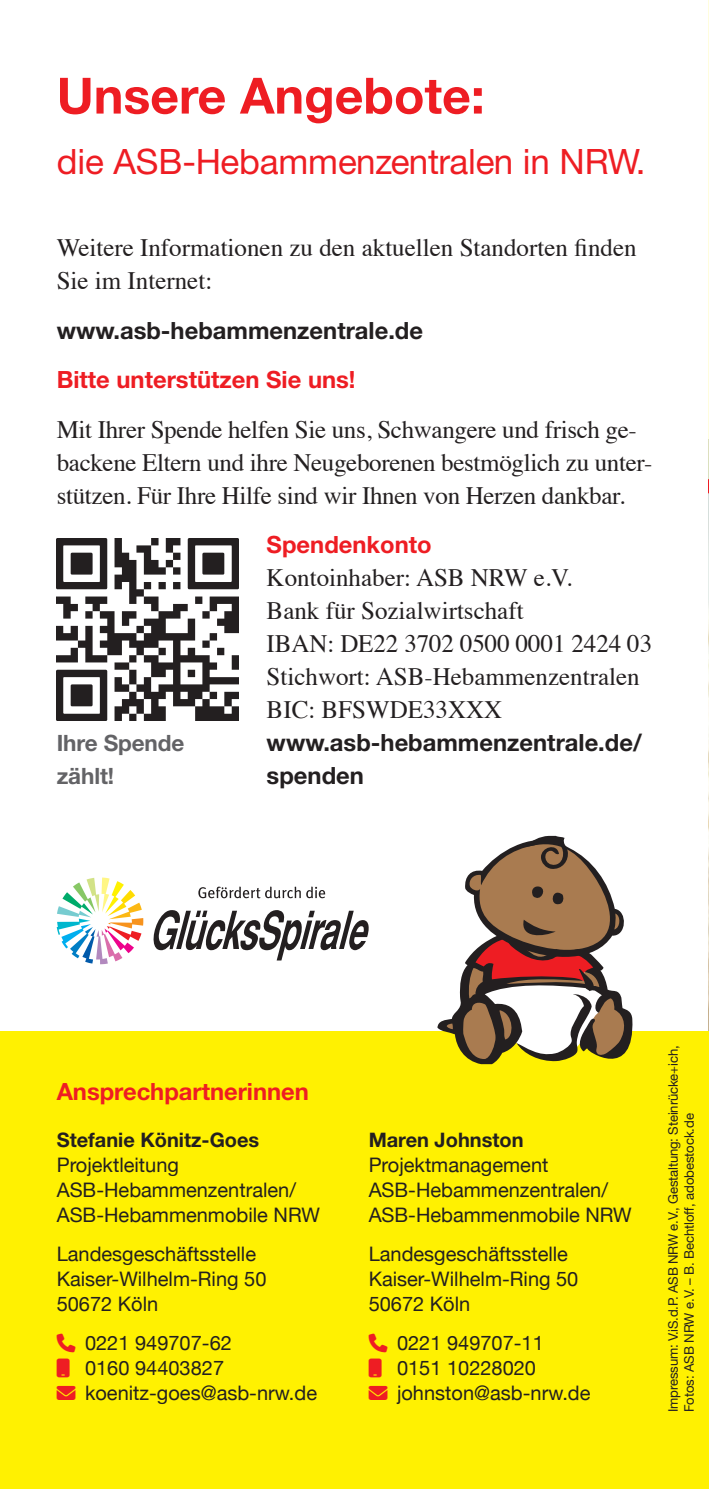
<style>
.page{position:relative;width:709px;height:1489px;background:#fff}
.page>*{position:absolute;margin:0;border:0;box-sizing:border-box;transform-origin:0 0}
.t1{font:700 50px "Helvetica Neue";color:#ee1d23}
.t2{font:35px "Helvetica Neue";letter-spacing:-.005em;color:#ee1d23}
.t3{font:25px/33px "Times";letter-spacing:-.005em;color:#231f20}
.t4{font:700 23.75px/33px "Helvetica Neue";color:#231f20}
.t5{font:700 23.75px "Helvetica Neue";color:#ee1d23}
.t6{font:700 22.5px/33px "Helvetica Neue";letter-spacing:-.005em;color:#636366}
.t7{font:20px/25px "Helvetica Neue";color:#231f20}
.t8{font:700 20px "Helvetica Neue";color:#231f20}
.t9{font:13px/15.8px "Helvetica Neue";letter-spacing:-.015em;color:#231f20}
</style>
<div class="page">
<img style="left:708px;top:501px;width:1px;height:530px">
<hr style="left:708px;top:0;width:1px;height:485px;background:#fff101">
<svg style="left:708px;top:414px;width:1px;height:87px"></svg>
<div style="left:0;top:1031px;width:709px;height:457px;background:#fff101"></div>
<svg style="left:437px;top:835px;width:195px;height:229px"></svg>
<img style="left:57px;top:539px;width:181px;height:181px">
<svg style="left:198px;top:886px;width:127px;height:12px"></svg>
<svg style="left:57px;top:877px;width:86px;height:87px"></svg>
<svg style="left:153px;top:910px;width:215px;height:50px"></svg>
<h1 class="t1" style="left:57px;top:65px;width:429px">Unsere Angebote:</h1>
<h2 class="t2" style="left:57px;top:140px;width:590px">die ASB-Hebammenzentralen in NRW.</h2>
<p class="t3" style="left:57px;top:229px;width:581px">Weitere Informationen zu den aktuellen Standorten finden<br>Sie im Internet:</p>
<p class="t4" style="left:57px;top:313px;width:368px">www.asb-hebammenzentrale.de</p>
<p class="t5" style="left:57px;top:365px;width:300px">Bitte unterstützen Sie uns!</p>
<p class="t3" style="left:57px;top:410px;width:597px">Mit Ihrer Spende helfen Sie uns, Schwangere und frisch ge&shy;backene Eltern und ihre Neugeborenen bestmöglich zu unter&shy;stützen. Für Ihre Hilfe sind wir Ihnen von Herzen dankbar.</p>
<p class="t5" style="left:267px;top:530px;width:166px">Spendenkonto</p>
<p class="t3" style="left:267px;top:559px;width:387px">Kontoinhaber: ASB NRW e.V.<br>Bank für Sozialwirtschaft<br>IBAN: DE22 3702 0500 0001 2424 03<br>Stichwort: ASB-Hebammenzentralen<br>BIC: BFSWDE33XXX</p>
<p class="t4" style="left:267px;top:725px;width:377px">www.asb-hebammenzentrale.de/ spenden</p>
<p class="t6" style="left:57px;top:726px;width:129px">Ihre Spende zählt!</p>
<p class="t5" style="left:57px;top:1076px;width:254px">Ansprechpartnerinnen</p>
<p class="t8" style="left:57px;top:1127px;width:204px">Stefanie Könitz-Goes</p>
<p class="t7" style="left:57px;top:1153px;width:265px">Projektleitung<br>ASB-Hebammen zentralen/<br>ASB-Hebammenmobile NRW</p>
<p class="t7" style="left:57px;top:1242px;width:211px">Landesgeschäftsstelle<br>Kaiser-Wilhelm-Ring 50<br>50672 Köln</p>
<p class="t7" style="left:85px;top:1331px;width:233px">0221 949707-62<br>0160 94403827 koenitz-goes@asb-nrw.de</p>
<p class="t8" style="left:369px;top:1127px;width:156px">Maren Johnston</p>
<p class="t7" style="left:369px;top:1153px;width:265px">Projektmanagement<br>ASB-Hebammenzentralen/<br>ASB-Hebammenmobile NRW</p>
<p class="t7" style="left:369px;top:1242px;width:211px">Landesgeschäftsstelle<br>Kaiser-Wilhelm-Ring 50<br>50672 Köln</p>
<p class="t7" style="left:397px;top:1331px;width:195px">0221 949707-11<br>0151 10228020 johnston@asb-nrw.de</p>
<p class="t9" style="left:666px;top:1411px;width:368px;rotate:-90deg">Impressum: V.iS.d.P. ASB NRW e.V., Gestaltung: Steinrücke+ich,<br>Fotos: ASB NRW e.V. – B. Bechtloff, adobestock.de</p>
</div>
